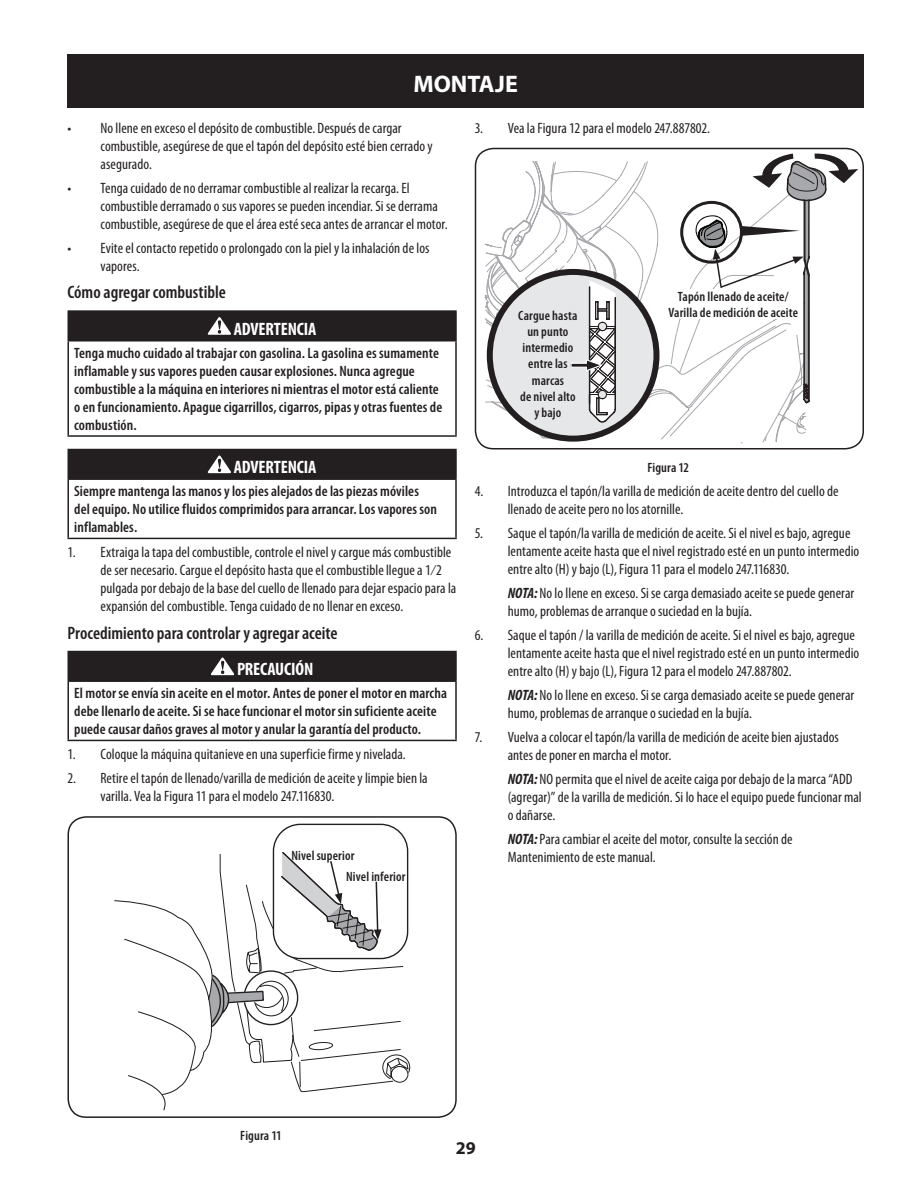
<style>
.page{position:relative;width:918px;height:1188px;background:#fff}
.page>*{position:absolute;margin:0;border:0;box-sizing:border-box;transform-origin:0 0}
.t1{font:700 24px "Myriad Pro";color:#fff}
.Sub-Heading{font:600 condensed 18px "Myriad Pro";color:#231f20}
.Warning__-_Danger{font:700 condensed 18px "Myriad Pro";letter-spacing:-.01em;color:#fff}
.t2{font:700 18px "Myriad Pro";color:#231f20}
.Note__Indented{font:condensed 15px/18px "Myriad Pro";letter-spacing:.005em;color:#231f20}
.Warning_Body{font:600 condensed 15px/18px "Myriad Pro";letter-spacing:.005em;color:#231f20}
.Figure_Call-Outs{font:600 condensed 13.5px/16.2px "Myriad Pro";letter-spacing:.01em;color:#231f20;text-align:center}
.s1{font-weight:700;font-style:italic}
</style>
<div class="page">
<div style="left:68px;top:54px;width:796px;height:54px;background:#231f20"></div>
<div style="left:68px;top:311px;width:388px;height:30px;background:#231f20"></div>
<hr style="left:68px;top:310px;width:389px;height:2px;background:#231f20">
<hr style="left:455px;top:312px;width:2px;height:28px;background:#231f20">
<hr style="left:68px;top:340px;width:389px;height:2px;background:#231f20">
<hr style="left:68px;top:342px;width:1px;height:93px;background:#231f20">
<hr style="left:455px;top:342px;width:2px;height:93px;background:#231f20">
<hr style="left:68px;top:435px;width:389px;height:2px;background:#231f20">
<svg style="left:207px;top:317px;width:24px;height:18px"></svg>
<div style="left:68px;top:450px;width:388px;height:29px;background:#231f20"></div>
<hr style="left:68px;top:449px;width:389px;height:1px;background:#231f20">
<hr style="left:455px;top:450px;width:2px;height:28px;background:#231f20">
<hr style="left:68px;top:478px;width:389px;height:2px;background:#231f20">
<hr style="left:68px;top:480px;width:1px;height:58px;background:#231f20">
<hr style="left:455px;top:480px;width:2px;height:58px;background:#231f20">
<hr style="left:68px;top:538px;width:389px;height:1px;background:#231f20">
<svg style="left:207px;top:455px;width:24px;height:18px"></svg>
<div style="left:68px;top:652px;width:388px;height:29px;background:#231f20"></div>
<hr style="left:68px;top:651px;width:389px;height:1px;background:#231f20">
<hr style="left:455px;top:652px;width:2px;height:28px;background:#231f20">
<hr style="left:68px;top:680px;width:389px;height:2px;background:#231f20">
<hr style="left:68px;top:682px;width:1px;height:58px;background:#231f20">
<hr style="left:455px;top:682px;width:2px;height:58px;background:#231f20">
<hr style="left:68px;top:740px;width:389px;height:1px;background:#231f20">
<svg style="left:211px;top:657px;width:24px;height:18px"></svg>
<svg style="left:401px;top:853px;width:9px;height:230px"></svg>
<div style="left:273px;top:824px;width:135px;height:135px;background:#fff;border-radius:27px"></div>
<div style="left:273px;top:824px;width:135px;height:135px;border:1px solid #231f20;border-radius:27px"></div>
<svg style="left:114px;top:851px;width:287px;height:260px"></svg>
<div style="left:68px;top:816px;width:389px;height:302px;border:2px solid #231f20;border-radius:18px"></div>
<svg style="left:484px;top:153px;width:374px;height:292px"></svg>
<div style="left:475px;top:148px;width:389px;height:301px;border:2px solid #231f20;border-radius:18px"></div>
<h1 class="t1" style="left:414px;top:68px;width:106px">MONTAJE</h1>
<p class="Note__Indented" style="left:100px;top:119px;width:334px;text-indent:-33px">• No llene en exceso el depósito de combustible. Después de cargar combustible, asegúrese de que el tapón del depósito esté bien cerrado y asegurado.</p>
<p class="Note__Indented" style="left:100px;top:179px;width:349px;text-indent:-33px">• Tenga cuidado de no derramar combustible al realizar la recarga. El combustible derramado o sus vapores se pueden incendiar. Si se derrama combustible, asegúrese de que el área esté seca antes de arrancar el motor.</p>
<p class="Note__Indented" style="left:100px;top:239px;width:331px;text-indent:-33px">• Evite el contacto repetido o prolongado con la piel y la inhalación de los vapores.</p>
<p class="Sub-Heading" style="left:68px;top:281px;width:160px">Cómo agregar combustible</p>
<p class="Warning__-_Danger" style="left:234px;top:318px;width:84px">ADVERTENCIA</p>
<p class="Warning_Body" style="left:74px;top:344px;width:370px">Tenga mucho cuidado al trabajar con gasolina. La gasolina es sumamente inflamable y sus vapores pueden causar explosiones. Nunca agregue combustible a la máquina en interiores ni mientras el motor está caliente o en funcionamiento. Apague cigarrillos, cigarros, pipas y otras fuentes de combustión.</p>
<p class="Warning__-_Danger" style="left:234px;top:456px;width:84px">ADVERTENCIA</p>
<p class="Warning_Body" style="left:74px;top:482px;width:364px">Siempre mantenga las manos y los pies alejados de las piezas móviles del equipo. No utilice fluidos comprimidos para arrancar. Los vapores son inflamables.</p>
<p class="Note__Indented" style="left:100px;top:544px;width:357px;text-indent:-33px">1. Extraiga la tapa del combustible, controle el nivel y cargue más combustible de ser necesario. Cargue el depósito hasta que el combustible llegue a 1⁄2 pulgada por debajo de la base del cuello de llenado para dejar espacio para la expansión del combustible. Tenga cuidado de no llenar en exceso.</p>
<p class="Sub-Heading" style="left:68px;top:622px;width:272px">Procedimiento para controlar y agregar aceite</p>
<p class="Warning__-_Danger" style="left:237px;top:658px;width:78px">PRECAUCIÓN</p>
<p class="Warning_Body" style="left:74px;top:684px;width:374px">El motor se envía sin aceite en el motor. Antes de poner el motor en marcha debe llenarlo de aceite. Si se hace funcionar el motor sin suficiente aceite puede causar daños graves al motor y anular la garantía del producto.</p>
<p class="Note__Indented" style="left:68px;top:746px;width:340px">1. Coloque la máquina quitanieve en una superficie firme y nivelada.</p>
<p class="Note__Indented" style="left:100px;top:770px;width:329px;text-indent:-33px">2. Retire el tapón de llenado/varilla de medición de aceite y limpie bien la varilla. Vea la Figura 11 para el modelo 247.116830.</p>
<p class="Note__Indented" style="left:475px;top:119px;width:237px">3. Vea la Figura 12 para el modelo 247.887802.</p>
<p class="Figure_Call-Outs" style="left:678px;top:288px;width:112px">Tapón llenado de aceite/</p>
<p class="Figure_Call-Outs" style="left:518px;top:307px;width:61px">Cargue hasta</p>
<p class="Figure_Call-Outs" style="left:668px;top:305px;width:131px">Varilla de medición de aceite</p>
<p class="Figure_Call-Outs" style="left:522px;top:323px;width:52px">un punto intermedio</p>
<p class="Figure_Call-Outs" style="left:528px;top:356px;width:41px;text-align:left">entre las marcas</p>
<p class="Figure_Call-Outs" style="left:520px;top:388px;width:57px">de nivel alto</p>
<p class="Figure_Call-Outs" style="left:534px;top:404px;width:28px">y bajo</p>
<p class="Figure_Call-Outs" style="left:647px;top:459px;width:43px">Figura 12</p>
<p class="Note__Indented" style="left:508px;top:482px;width:332px;text-indent:-33px">4. Introduzca el tapón/la varilla de medición de aceite dentro del cuello de llenado de aceite pero no los atornille.</p>
<p class="Note__Indented" style="left:508px;top:524px;width:353px;text-indent:-33px">5. Saque el tapón/la varilla de medición de aceite. Si el nivel es bajo, agregue lentamente aceite hasta que el nivel registrado esté en un punto intermedio entre alto (H) y bajo (L), Figura 11 para el modelo 247.116830.</p>
<p class="Note__Indented" style="left:508px;top:584px;width:348px"><span class="s1">NOTA:</span> No lo llene en exceso. Si se carga demasiado aceite se puede generar humo, problemas de arranque o suciedad en la bujía.</p>
<p class="Note__Indented" style="left:508px;top:626px;width:353px;text-indent:-33px">6. Saque el tapón / la varilla de medición de aceite. Si el nivel es bajo, agregue lentamente aceite hasta que el nivel registrado esté en un punto intermedio entre alto (H) y bajo (L), Figura 12 para el modelo 247.887802.</p>
<p class="Note__Indented" style="left:508px;top:686px;width:348px"><span class="s1">NOTA:</span> No lo llene en exceso. Si se carga demasiado aceite se puede generar humo, problemas de arranque o suciedad en la bujía.</p>
<p class="Note__Indented" style="left:508px;top:728px;width:333px;text-indent:-33px">7. Vuelva a colocar el tapón/la varilla de medición de aceite bien ajustados antes de poner en marcha el motor.</p>
<p class="Note__Indented" style="left:508px;top:770px;width:356px"><span class="s1">NOTA:</span> NO permita que el nivel de aceite caiga por debajo de la marca “ADD (agregar)” de la varilla de medición. Si lo hace el equipo puede funcionar mal o dañarse.</p>
<p class="Note__Indented" style="left:508px;top:830px;width:286px"><span class="s1">NOTA:</span> Para cambiar el aceite del motor, consulte la sección de<br>Mantenimiento de este manual.</p>
<p class="Figure_Call-Outs" style="left:292px;top:847px;width:64px">Nivel superior</p>
<p class="Figure_Call-Outs" style="left:346px;top:868px;width:61px">Nivel inferior</p>
<p class="Figure_Call-Outs" style="left:240px;top:1127px;width:43px">Figura 11</p>
<p class="t2" style="left:456px;top:1136px;width:21px">29</p>
</div>
